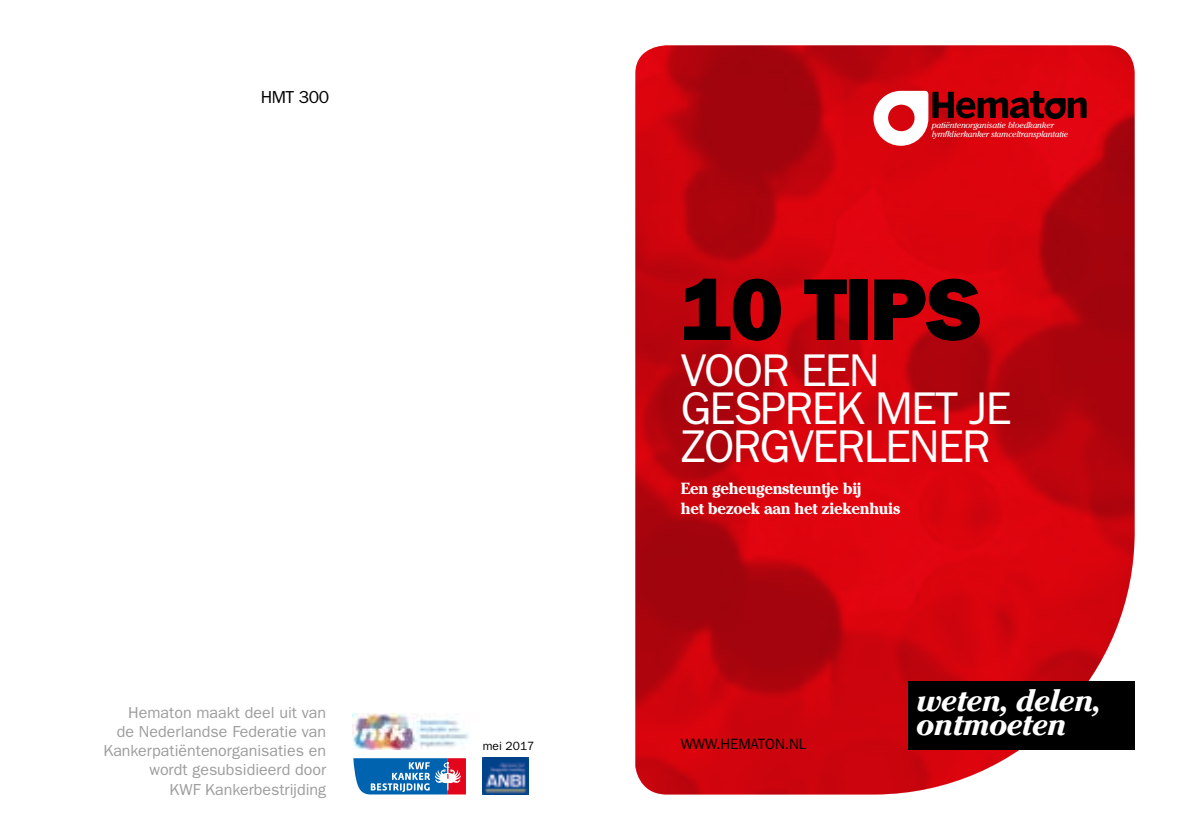
<style>
.page{position:relative;width:1180px;height:840px;background:#fff}
.page>*{position:absolute;margin:0;border:0;box-sizing:border-box;transform-origin:0 0}
.t1{font:88px "ITC Franklin Gothic Std Hvy";letter-spacing:-.035em;color:#000}
.t2{font:46px/38px "ITC Franklin Gothic Std";letter-spacing:-.035em;color:#fff}
.t3{font:italic 700 30.8px/24px "Cheltenham Std";letter-spacing:-.03em;color:#fff}
.t4{font:17.4px "ITC Franklin Gothic Std";letter-spacing:-.025em;color:#000}
.t5{font:16px/19.2px "ITC Franklin Gothic Std";color:#9d9d9c;text-align:right}
.t6{font:700 16px/20px "Cheltenham Std";letter-spacing:-.02em;color:#fff}
.t7{font:15px "ITC Franklin Gothic Std";letter-spacing:-.01em;color:#000}
.t8{font:12px "ITC Franklin Gothic Std";color:#000}
.t9{font:italic 8.6px/8.2px "Cheltenham Std";letter-spacing:-.025em;color:#fff}
</style>
<div class="page">
<img style="left:635px;top:45px;width:499px;height:749px">
<svg style="left:873px;top:91px;width:213px;height:55px"></svg>
<div style="left:907px;top:680px;width:227px;height:68px;background:#000"></div>
<svg style="left:353px;top:758px;width:113px;height:36px;background:#5277ac"></svg>
<img style="left:352px;top:713px;width:117px;height:36px">
<img style="left:482px;top:757px;width:46px;height:37px">
<p class="t4" style="left:261px;top:87px;width:70px">HMT 300</p>
<p class="t5" style="left:103px;top:702px;width:224px">Hematon maakt deel uit van<br>de Nederlandse Federatie van<br>Kankerpatiëntenorganisaties en wordt gesubsidieerd door<br>KWF Kankerbestrijding</p>
<p class="t8" style="left:482px;top:738px;width:53px">mei 2017</p>
<p class="t9" style="left:931px;top:121px;width:138px">patiëntenorganisatie bloedkanker lymfklierkanker stamceltransplantatie</p>
<h1 class="t1" style="left:680px;top:258px;width:303px">10 TIPS</h1>
<h2 class="t2" style="left:680px;top:351px;width:332px">VOOR EEN<br>GESPREK MET JE<br>ZORGVERLENER</h2>
<p class="t6" style="left:680px;top:477px;width:221px">Een geheugensteuntje bij<br>het bezoek aan het ziekenhuis</p>
<p class="t7" style="left:680px;top:735px;width:127px">WWW.HEMATON.NL</p>
<h3 class="t3" style="left:916px;top:688px;width:187px">weten, delen, ontmoeten</h3>
</div>
